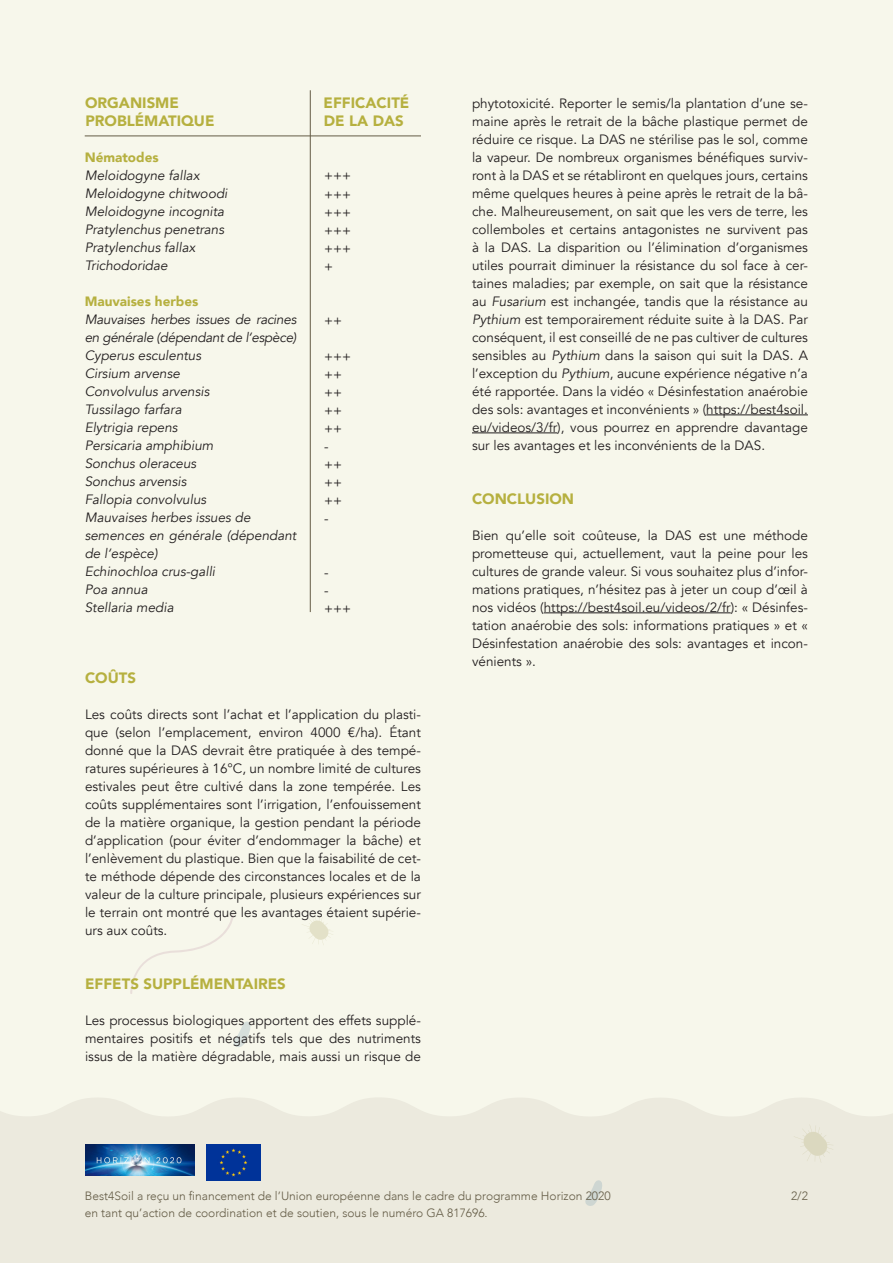
<style>
.page{position:relative;width:893px;height:1263px;background:#fff}
.page>*{position:absolute;margin:0;border:0;box-sizing:border-box;transform-origin:0 0}
.t1{font:900 15px "Avenir";color:#b6b03f}
.t2{font:13.5px/18px "Avenir";color:#231f20;text-align:justify}
.t3{font:italic 13.5px/18px "Avenir";color:#231f20}
.t4{font:italic 13.5px/18px "Avenir";letter-spacing:-.02em;color:#231f20}
.t5{font:900 13.5px "Avenir";color:#b6b03f}
.t6{font:300 12px "Avenir";color:#645c46}
.s1{font-style:italic}
</style>
<div class="page">
<div style="left:0;top:206px;width:893px;height:891px;background:#f7f7eb"></div>
<div style="left:0;top:1097px;width:893px;height:166px;background:#eceade"></div>
<svg style="left:794px;top:1124px;width:39px;height:39px;background:#e6e4d4"></svg>
<div style="left:130px;top:914px;width:104px;height:80px;background:#f7f7eb"></div>
<svg style="left:585px;top:1180px;width:19px;height:27px"></svg>
<svg style="left:302px;top:914px;width:31px;height:31px"></svg>
<svg style="left:234px;top:1021px;width:18px;height:27px"></svg>
<div style="left:0;top:0;width:893px;height:206px;background:#f7f7eb"></div>
<img style="left:85px;top:1144px;width:109px;height:31px">
<img style="left:207px;top:1144px;width:53px;height:36px">
<hr style="left:85px;top:136px;width:336px;height:1px;background:#645c46">
<hr style="left:310px;top:90px;width:1px;height:522px;background:#645c46">
<hr style="left:706px;top:414px;width:102px;height:1px;background:#231f20">
<hr style="left:472px;top:432px;width:85px;height:1px;background:#231f20">
<hr style="left:544px;top:612px;width:187px;height:1px;background:#231f20">
<p class="t1" style="left:85px;top:90px;width:95px">ORGANISME</p>
<p class="t1" style="left:324px;top:90px;width:87px">EFFICACITÉ</p>
<p class="t1" style="left:85px;top:108px;width:131px">PROBLÉMATIQUE</p>
<p class="t1" style="left:324px;top:108px;width:81px">DE LA DAS</p>
<p class="t5" style="left:85px;top:146px;width:75px">Nématodes</p>
<p class="t3" style="left:85px;top:167px;width:116px">Meloidogyne fallax</p>
<p class="t3" style="left:85px;top:185px;width:144px">Meloidogyne chitwoodi</p>
<p class="t3" style="left:85px;top:203px;width:141px">Meloidogyne incognita</p>
<p class="t3" style="left:85px;top:221px;width:141px">Pratylenchus penetrans</p>
<p class="t3" style="left:85px;top:239px;width:112px">Pratylenchus fallax</p>
<p class="t3" style="left:85px;top:257px;width:84px">Trichodoridae</p>
<p class="t5" style="left:85px;top:290px;width:115px">Mauvaises herbes</p>
<p class="t4" style="left:85px;top:311px;width:213px">Mauvaises herbes issues de racines en générale (dépendant de l‘espèce)</p>
<p class="t3" style="left:85px;top:347px;width:118px">Cyperus esculentus</p>
<p class="t3" style="left:85px;top:365px;width:97px">Cirsium arvense</p>
<p class="t3" style="left:85px;top:383px;width:126px">Convolvulus arvensis</p>
<p class="t3" style="left:85px;top:401px;width:98px">Tussilago farfara</p>
<p class="t3" style="left:85px;top:419px;width:94px">Elytrigia repens</p>
<p class="t3" style="left:85px;top:437px;width:130px">Persicaria amphibium</p>
<p class="t3" style="left:85px;top:455px;width:113px">Sonchus oleraceus</p>
<p class="t3" style="left:85px;top:473px;width:103px">Sonchus arvensis</p>
<p class="t3" style="left:85px;top:491px;width:123px">Fallopia convolvulus</p>
<p class="t3" style="left:85px;top:509px;width:167px">Mauvaises herbes issues de</p>
<p class="t3" style="left:85px;top:527px;width:213px">semences en générale (dépendant de l‘espèce)</p>
<p class="t3" style="left:85px;top:563px;width:132px">Echinochloa crus-galli</p>
<p class="t3" style="left:85px;top:581px;width:65px">Poa annua</p>
<p class="t3" style="left:85px;top:599px;width:90px">Stellaria media</p>
<p class="t2" style="left:324px;top:167px;width:28px">+++</p>
<p class="t2" style="left:324px;top:185px;width:28px">+++</p>
<p class="t2" style="left:324px;top:203px;width:28px">+++</p>
<p class="t2" style="left:324px;top:221px;width:28px">+++</p>
<p class="t2" style="left:324px;top:239px;width:28px">+++</p>
<p class="t2" style="left:324px;top:257px;width:10px">+</p>
<p class="t2" style="left:324px;top:311px;width:19px">++</p>
<p class="t2" style="left:324px;top:347px;width:28px">+++</p>
<p class="t2" style="left:324px;top:365px;width:19px">++</p>
<p class="t2" style="left:324px;top:383px;width:19px">++</p>
<p class="t2" style="left:324px;top:401px;width:19px">++</p>
<p class="t2" style="left:324px;top:419px;width:19px">++</p>
<p class="t2" style="left:324px;top:437px;width:6px">-</p>
<p class="t2" style="left:324px;top:455px;width:19px">++</p>
<p class="t2" style="left:324px;top:473px;width:19px">++</p>
<p class="t2" style="left:324px;top:491px;width:19px">++</p>
<p class="t2" style="left:324px;top:509px;width:6px">-</p>
<p class="t2" style="left:324px;top:563px;width:6px">-</p>
<p class="t2" style="left:324px;top:581px;width:6px">-</p>
<p class="t2" style="left:324px;top:599px;width:28px">+++</p>
<p class="t1" style="left:85px;top:664px;width:53px">COÛTS</p>
<p class="t2" style="left:85px;top:705px;width:337px">Les coûts directs sont l’achat et l’application du plasti&shy;que (selon l’emplacement, environ 4000 €/ha). Étant donné que la DAS devrait être pratiquée à des tempé&shy;ratures supérieures à 16°C, un nombre limité de cultures estivales peut être cultivé dans la zone tempérée. Les coûts supplémentaires sont l’irrigation, l’enfouissement de la matière organique, la gestion pendant la période d’application (pour éviter d’endommager la bâche) et l’enlèvement du plastique. Bien que la faisabilité de cet&shy;te méthode dépende des circonstances locales et de la valeur de la culture principale, plusieurs expériences sur le terrain ont montré que les avantages étaient supérie&shy;urs aux coûts.</p>
<p class="t1" style="left:85px;top:971px;width:202px">EFFETS SUPPLÉMENTAIRES</p>
<p class="t2" style="left:85px;top:1012px;width:337px">Les processus biologiques apportent des effets supplé&shy;mentaires positifs et négatifs tels que des nutriments issus de la matière dégradable, mais aussi un risque de</p>
<p class="t2" style="left:472px;top:94px;width:337px">phytotoxicité. Reporter le semis/la plantation d’une se&shy;maine après le retrait de la bâche plastique permet de réduire ce risque. La DAS ne stérilise pas le sol, comme la vapeur. De nombreux organismes bénéfiques surviv&shy;ront à la DAS et se rétabliront en quelques jours, certains même quelques heures à peine après le retrait de la bâ&shy;che. Malheureusement, on sait que les vers de terre, les collemboles et certains antagonistes ne survivent pas à la DAS. La disparition ou l’élimination d’organismes utiles pourrait diminuer la résistance du sol face à cer&shy;taines maladies; par exemple, on sait que la résistance au <span class="s1">Fusarium</span> est inchangée, tandis que la résistance au <span class="s1">Pythium</span> est temporairement réduite suite à la DAS. Par conséquent, il est conseillé de ne pas cultiver de cultures sensibles au <span class="s1">Pythium</span> dans la saison qui suit la DAS. A l’exception du <span class="s1">Pythium</span>, aucune expérience négative n’a été rapportée. Dans la vidéo « Désinfestation anaérobie des sols: avantages et inconvénients » (https://best4soil. eu/videos/3/fr), vous pourrez en apprendre davantage sur les avantages et les inconvénients de la DAS.</p>
<p class="t1" style="left:472px;top:486px;width:104px">CONCLUSION</p>
<p class="t2" style="left:472px;top:526px;width:337px">Bien qu’elle soit coûteuse, la DAS est une méthode prometteuse qui, actuellement, vaut la peine pour les cultures de grande valeur. Si vous souhaitez plus d’infor&shy;mations pratiques, n’hésitez pas à jeter un coup d’œil à nos vidéos (https://best4soil.eu/videos/2/fr): « Désinfes&shy;tation anaérobie des sols: informations pratiques » et « Désinfestation anaérobie des sols: avantages et incon&shy;vénients ».</p>
<p class="t6" style="left:85px;top:1189px;width:527px">Best4Soil a reçu un financement de l’Union européenne dans le cadre du programme Horizon 2020</p>
<p class="t6" style="left:85px;top:1205px;width:404px">en tant qu’action de coordination et de soutien, sous le numéro GA 817696.</p>
<p class="t6" style="left:791px;top:1189px;width:18px">2/2</p>
</div>
